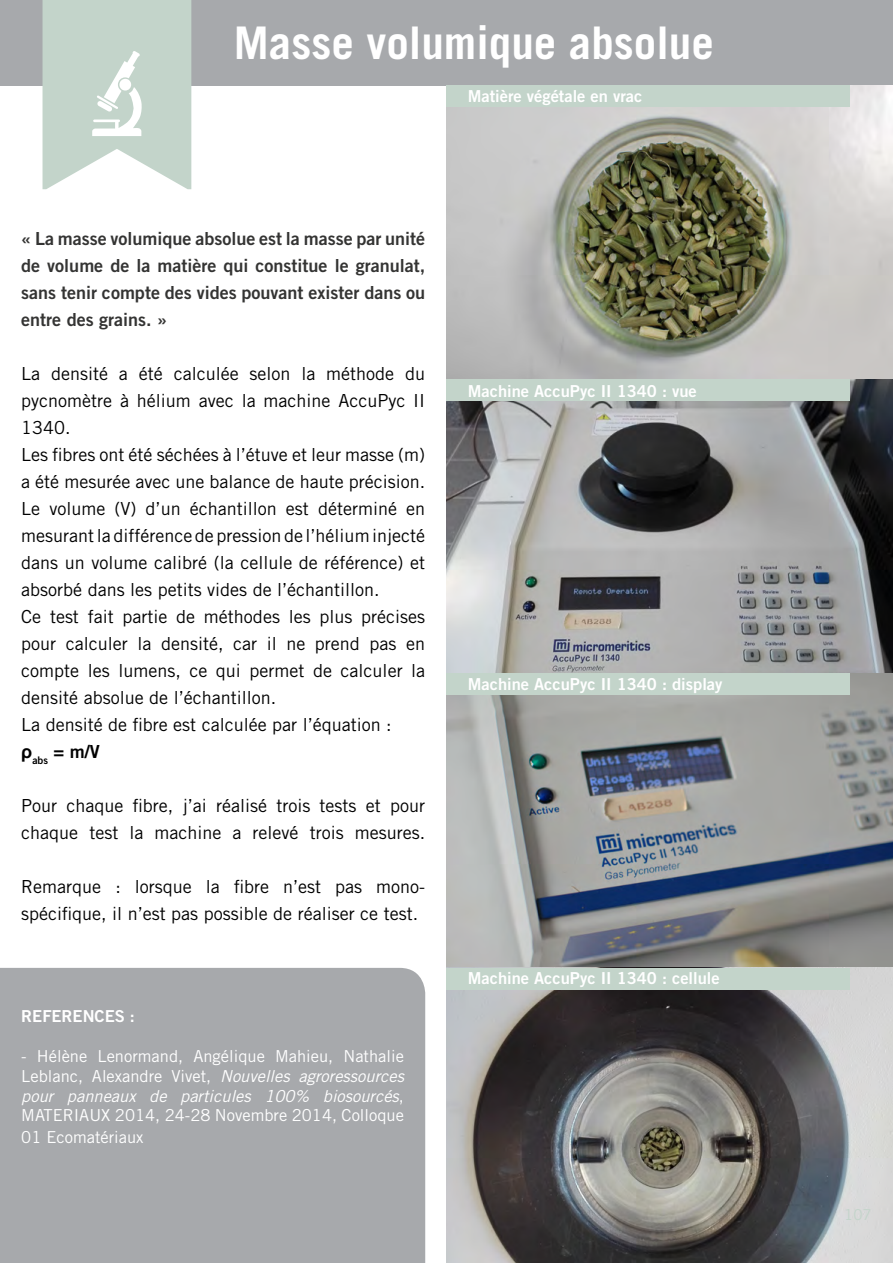
<style>
.page{position:relative;width:893px;height:1263px;background:#fff}
.page>*{position:absolute;margin:0;border:0;box-sizing:border-box;transform-origin:0 0}
.t1{font:700 45px "Trade Gothic LT Std";color:#fff}
.t2{font:18px/27px "Trade Gothic LT Std";color:#000}
.t3{font:18px/27px "Trade Gothic LT Std Bd 2";color:#343433;text-align:justify}
.t4{font:18px "Trade Gothic LT Std Bd 2";color:#000}
.t5{font:16.5px/19.8px "Trade Gothic LT Std";color:#fff;text-align:justify}
.t6{font:16.5px "Trade Gothic LT Std Bd 2";color:#fff}
.s1{font-family:"Arial";font-weight:700}
.s2{font-style:italic}
</style>
<div class="page">
<div style="left:0;top:0;width:893px;height:85px;background:#a7a9ac"></div>
<div style="left:0;top:968px;width:425px;height:295px;background:#a7a9ac"></div>
<svg style="left:43px;top:0;width:148px;height:189px;background:#ccdad2"></svg>
<svg style="left:115px;top:120px;width:4px;height:10px"></svg>
<hr style="left:93px;top:119px;width:27px;height:3px;background:#fff">
<img style="left:0;top:968px;width:1px;height:294px">
<img style="left:446px;top:85px;width:447px;height:1177px">
<div style="left:446px;top:85px;width:404px;height:21px;background:#c3d4ca"></div>
<div style="left:446px;top:379px;width:404px;height:22px;background:#c3d4ca"></div>
<div style="left:446px;top:674px;width:404px;height:21px;background:#c3d4ca"></div>
<div style="left:446px;top:968px;width:404px;height:21px;background:#c3d4ca"></div>
<h1 class="t1" style="left:234px;top:15px;width:481px">Masse volumique absolue</h1>
<p class="t6" style="left:468px;top:86px;width:176px">Matière végétale en vrac</p>
<p class="t3" style="left:21px;top:224px;width:405px">« La masse volumique absolue est la masse par unité de volume de la matière qui constitue le granulat, sans tenir compte des vides pouvant exister dans ou entre des grains. »</p>
<p class="t2" style="left:21px;top:360px;width:405px">La densité a été calculée selon la méthode du pycnomètre à hélium avec la machine AccuPyc II 1340.<br>Les fibres ont été séchées à l’étuve et leur masse (m) a été mesurée avec une balance de haute précision.<br>Le volume (V) d’un échantillon est déterminé en mesurant la différence de pression de l’hélium injecté dans un volume calibré (la cellule de référence) et absorbé dans les petits vides de l’échantillon.<br>Ce test fait partie de méthodes les plus précises pour calculer la densité, car il ne prend pas en compte les lumens, ce qui permet de calculer la densité absolue de l’échantillon.<br>La densité de fibre est calculée par l’équation :</p>
<p class="t4" style="left:21px;top:740px;width:80px"><span class="s1">ρ</span><sub>abs</sub> = m/V</p>
<p class="t2" style="left:21px;top:792px;width:405px">Pour chaque fibre, j’ai réalisé trois tests et pour chaque test la machine a relevé trois mesures.</p>
<p class="t2" style="left:21px;top:873px;width:405px">Remarque : lorsque la fibre n’est pas mono&shy;spécifique, il n’est pas possible de réaliser ce test.</p>
<p class="t6" style="left:21px;top:1006px;width:115px">REFERENCES :</p>
<p class="t5" style="left:21px;top:1046px;width:384px">- Hélène Lenormand, Angélique Mahieu, Nathalie Leblanc, Alexandre Vivet, <span class="s2">Nouvelles agroressources pour panneaux de particules 100% biosourcés</span>, MATERIAUX 2014, 24-28 Novembre 2014, Colloque</p>
<p class="t5" style="left:21px;top:1127px;width:124px">01 Ecomatériaux</p>
<p class="t6" style="left:468px;top:381px;width:231px">Machine AccuPyc II 1340 : vue</p>
<p class="t6" style="left:468px;top:674px;width:256px">Machine AccuPyc II 1340 : display</p>
<p class="t6" style="left:468px;top:968px;width:254px">Machine AccuPyc II 1340 : cellule</p>
</div>
